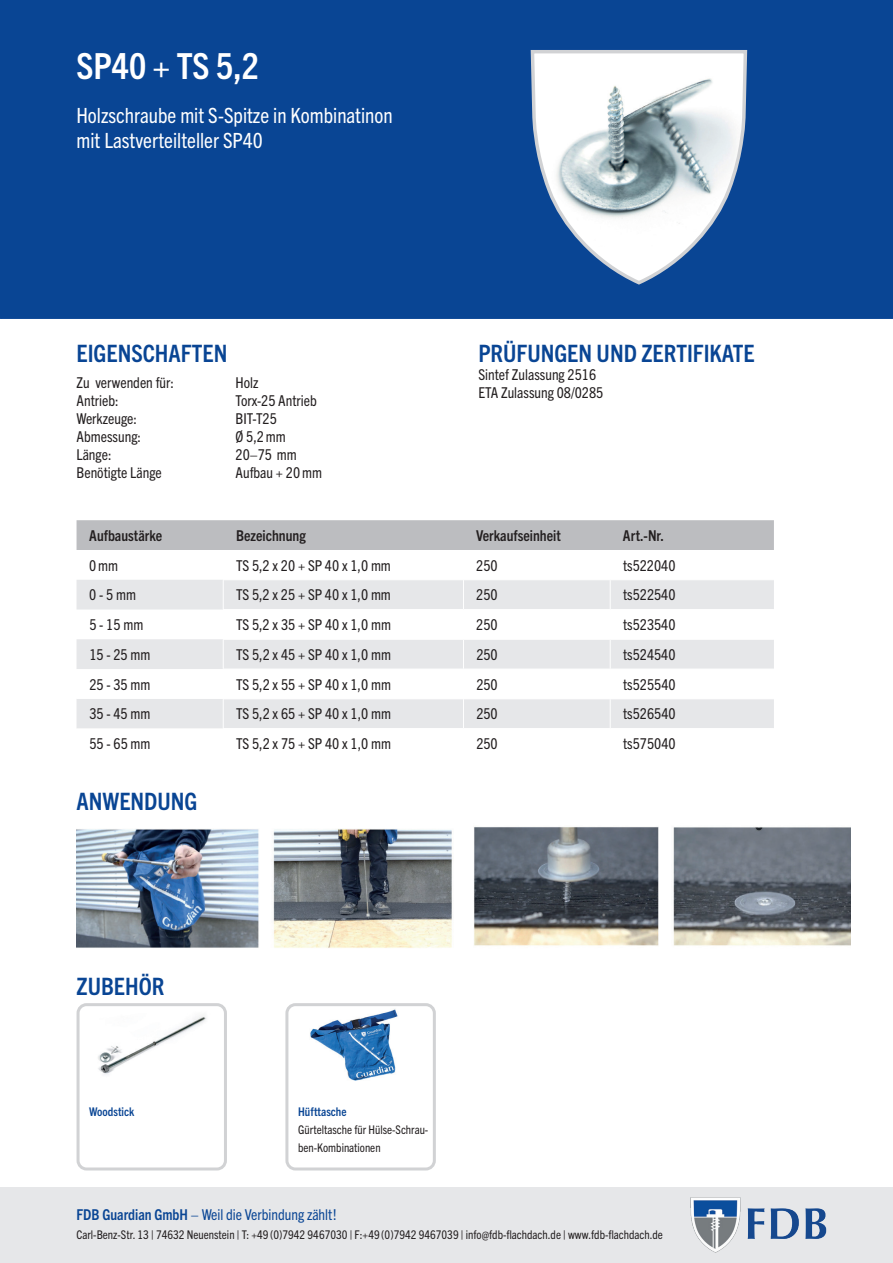
<style>
.page{position:relative;width:893px;height:1263px;background:#fff}
.page>*{position:absolute;margin:0;border:0;box-sizing:border-box;transform-origin:0 0}
.t1{font:700 condensed 36px "Trade Gothic Next LT Pro";color:#fff}
.t2{font:700 condensed 24px "Trade Gothic Next LT Pro";color:#094594}
.t3{font:condensed 21px/25.2px "Trade Gothic Next LT Pro";color:#fff}
.t4{font:condensed 15px/18px "Trade Gothic Next LT Pro";color:#231f20}
.t5{font:700 condensed 15px "Trade Gothic Next LT Pro";color:#231f20}
.t6{font:condensed 15px "Trade Gothic Next LT Pro";color:#094594}
.t7{font:condensed 12px/18px "Trade Gothic Next LT Pro";color:#231f20}
.t8{font:700 condensed 12px "Trade Gothic Next LT Pro";color:#094594}
.s1{font-weight:700}
</style>
<div class="page">
<div style="left:0;top:1187px;width:893px;height:76px;background:#e6e7e9"></div>
<div style="left:0;top:0;width:893px;height:319px;background:#094594;border:2px solid #094594"></div>
<img style="left:690px;top:1197px;width:137px;height:56px">
<svg style="left:529px;top:50px;width:220px;height:269px"></svg>
<svg style="left:77px;top:520px;width:697px;height:208px"></svg>
<img style="left:98px;top:1015px;width:109px;height:59px">
<img style="left:310px;top:1009px;width:88px;height:72px">
<div style="left:77px;top:1003px;width:150px;height:167px;border:3px solid #d1d2d4;border-radius:9px"></div>
<div style="left:285px;top:1003px;width:151px;height:167px;border:3px solid #d1d2d4;border-radius:9px"></div>
<img style="left:77px;top:829px;width:375px;height:119px">
<img style="left:474px;top:826px;width:376px;height:120px">
<h1 class="t1" style="left:77px;top:41px;width:184px">SP40 + TS 5,2</h1>
<h3 class="t3" style="left:77px;top:101px;width:318px">Holzschraube mit S-Spitze in Kombinatinon mit Lastverteilteller SP40</h3>
<h2 class="t2" style="left:77px;top:337px;width:152px">EIGENSCHAFTEN</h2>
<p class="t4" style="left:77px;top:373px;width:99px">Zu verwenden für:</p>
<p class="t4" style="left:236px;top:373px;width:24px">Holz</p>
<p class="t4" style="left:77px;top:391px;width:44px">Antrieb:</p>
<p class="t4" style="left:236px;top:391px;width:83px">Torx-25 Antrieb</p>
<p class="t4" style="left:77px;top:409px;width:62px">Werkzeuge:</p>
<p class="t4" style="left:236px;top:409px;width:43px">BIT-T25</p>
<p class="t4" style="left:77px;top:427px;width:66px">Abmessung:</p>
<p class="t4" style="left:236px;top:427px;width:52px">Ø 5,2mm</p>
<p class="t4" style="left:77px;top:445px;width:37px">Länge:</p>
<p class="t4" style="left:236px;top:445px;width:63px">20–75 mm</p>
<p class="t4" style="left:77px;top:463px;width:87px">Benötigte Länge</p>
<p class="t4" style="left:236px;top:463px;width:88px">Aufbau + 20mm</p>
<h2 class="t2" style="left:478px;top:337px;width:278px">PRÜFUNGEN UND ZERTIFIKATE</h2>
<p class="t4" style="left:478px;top:365px;width:126px">Sintef Zulassung 2516<br>ETA Zulassung 08/0285</p>
<p class="t5" style="left:89px;top:525px;width:75px">Aufbaustärke</p>
<p class="t5" style="left:236px;top:525px;width:71px">Bezeichnung</p>
<p class="t5" style="left:476px;top:525px;width:86px">Verkaufseinheit</p>
<p class="t5" style="left:623px;top:525px;width:43px">Art.-Nr.</p>
<p class="t4" style="left:89px;top:555px;width:30px">0mm</p>
<p class="t4" style="left:236px;top:555px;width:156px">TS 5,2 x 20 + SP 40 x 1,0 mm</p>
<p class="t4" style="left:476px;top:555px;width:23px">250</p>
<p class="t4" style="left:623px;top:555px;width:54px">ts522040</p>
<p class="t4" style="left:89px;top:585px;width:48px">0 - 5 mm</p>
<p class="t4" style="left:236px;top:585px;width:156px">TS 5,2 x 25 + SP 40 x 1,0 mm</p>
<p class="t4" style="left:476px;top:585px;width:23px">250</p>
<p class="t4" style="left:623px;top:585px;width:54px">ts522540</p>
<p class="t4" style="left:89px;top:615px;width:55px">5 - 15 mm</p>
<p class="t4" style="left:236px;top:615px;width:156px">TS 5,2 x 35 + SP 40 x 1,0 mm</p>
<p class="t4" style="left:476px;top:615px;width:23px">250</p>
<p class="t4" style="left:623px;top:615px;width:54px">ts523540</p>
<p class="t4" style="left:89px;top:644px;width:63px">15 - 25 mm</p>
<p class="t4" style="left:236px;top:644px;width:156px">TS 5,2 x 45 + SP 40 x 1,0 mm</p>
<p class="t4" style="left:476px;top:644px;width:23px">250</p>
<p class="t4" style="left:623px;top:644px;width:54px">ts524540</p>
<p class="t4" style="left:89px;top:674px;width:63px">25 - 35 mm</p>
<p class="t4" style="left:236px;top:674px;width:156px">TS 5,2 x 55 + SP 40 x 1,0 mm</p>
<p class="t4" style="left:476px;top:674px;width:23px">250</p>
<p class="t4" style="left:623px;top:674px;width:54px">ts525540</p>
<p class="t4" style="left:89px;top:704px;width:63px">35 - 45 mm</p>
<p class="t4" style="left:236px;top:704px;width:156px">TS 5,2 x 65 + SP 40 x 1,0 mm</p>
<p class="t4" style="left:476px;top:704px;width:23px">250</p>
<p class="t4" style="left:623px;top:704px;width:54px">ts526540</p>
<p class="t4" style="left:89px;top:734px;width:63px">55 - 65 mm</p>
<p class="t4" style="left:236px;top:734px;width:156px">TS 5,2 x 75 + SP 40 x 1,0 mm</p>
<p class="t4" style="left:476px;top:734px;width:23px">250</p>
<p class="t4" style="left:623px;top:734px;width:54px">ts575040</p>
<h2 class="t2" style="left:77px;top:785px;width:122px">ANWENDUNG</h2>
<h2 class="t2" style="left:77px;top:970px;width:89px">ZUBEHÖR</h2>
<p class="t8" style="left:89px;top:1103px;width:47px">Woodstick</p>
<p class="t8" style="left:298px;top:1103px;width:50px">Hüfttasche</p>
<p class="t7" style="left:298px;top:1120px;width:132px">Gürteltasche für Hülse-Schrau&shy;ben-Kombinationen</p>
<p class="t6" style="left:77px;top:1205px;width:262px"><span class="s1">FDB Guardian GmbH</span> – Weil die Verbindung zählt!</p>
<p class="t7" style="left:77px;top:1225px;width:588px">Carl-Benz-Str. 13 | 74632 Neuenstein | T: +49 (0)7942 9467030 | F:+49 (0)7942 9467039 | info@fdb-flachdach.de | www.fdb-flachdach.de</p>
</div>
